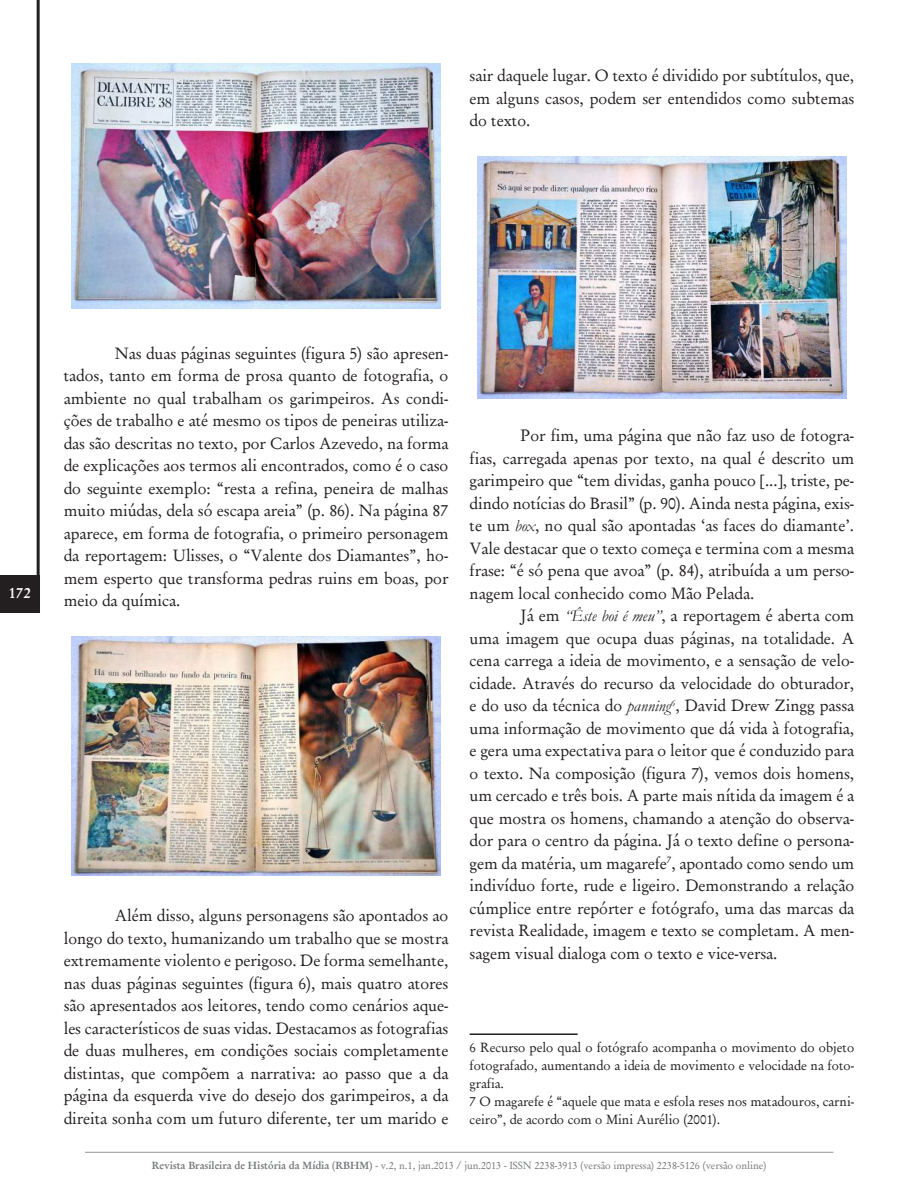
<style>
.page{position:relative;width:918px;height:1188px;background:#fff}
.page>*{position:absolute;margin:0;border:0;box-sizing:border-box;transform-origin:0 0}
.t1{font:16.5px/22.5px "Garamond Antiqua";color:#231f20;text-align:justify}
.t2{font:15px "Garamond Halbfett";color:#fff}
.t3{font:13.5px/18px "Garamond Antiqua";color:#231f20}
.t4{font:10.5px "Garamond Antiqua";color:#76787b}
.s1{font-family:"Garamond Kursiv"}
.s2{font-family:"Garamond Halbfett"}
</style>
<div class="page">
<div style="left:0;top:575px;width:40px;height:37px;background:#231f20"></div>
<hr style="left:37px;top:0;width:3px;height:576px;background:#231f20">
<hr style="left:85px;top:1152px;width:748px;height:1px;background:#939598">
<img style="left:72px;top:64px;width:368px;height:245px">
<img style="left:72px;top:636px;width:368px;height:240px">
<img style="left:478px;top:156px;width:368px;height:242px">
<hr style="left:470px;top:1033px;width:108px;height:2px;background:#231f20">
<p class="t1" style="left:470px;top:64px;width:386px">sair daquele lugar. O texto é dividido por subtítulos, que, em alguns casos, podem ser entendidos como subtemas do texto.</p>
<p class="t2" style="left:8px;top:584px;width:24px">172</p>
<p class="t1" style="left:64px;top:342px;width:386px;text-indent:51px">Nas duas páginas seguintes (figura 5) são apresen&shy;tados, tanto em forma de prosa quanto de fotografia, o ambiente no qual trabalham os garimpeiros. As condi&shy;ções de trabalho e até mesmo os tipos de peneiras utiliza&shy;das são descritas no texto, por Carlos Azevedo, na forma de explicações aos termos ali encontrados, como é o caso do seguinte exemplo: “resta a refina, peneira de malhas muito miúdas, dela só escapa areia” (p. 86). Na página 87 aparece, em forma de fotografia, o primeiro personagem da reportagem: Ulisses, o “Valente dos Diamantes”, ho&shy;mem esperto que transforma pedras ruins em boas, por meio da química.</p>
<p class="t1" style="left:64px;top:904px;width:386px;text-indent:51px">Além disso, alguns personagens são apontados ao longo do texto, humanizando um trabalho que se mostra extremamente violento e perigoso. De forma semelhante, nas duas páginas seguintes (figura 6), mais quatro atores são apresentados aos leitores, tendo como cenários aque&shy;les característicos de suas vidas. Destacamos as fotografias de duas mulheres, em condições sociais completamente distintas, que compõem a narrativa: ao passo que a da página da esquerda vive do desejo dos garimpeiros, a da direita sonha com um futuro diferente, ter um marido e</p>
<p class="t1" style="left:470px;top:424px;width:386px;text-indent:51px">Por fim, uma página que não faz uso de fotogra&shy;fias, carregada apenas por texto, na qual é descrito um garimpeiro que “tem dividas, ganha pouco [...], triste, pe&shy;dindo notícias do Brasil” (p. 90). Ainda nesta página, exis&shy;te um <span class="s1">box</span>, no qual são apontadas ‘as faces do diamante’.<br>Vale destacar que o texto começa e termina com a mesma frase: “é só pena que avoa” (p. 84), atribuída a um perso&shy;nagem local conhecido como Mão Pelada.</p>
<p class="t1" style="left:470px;top:604px;width:386px;text-indent:51px">Já em <span class="s1">“Êste boi é meu”</span>, a reportagem é aberta com uma imagem que ocupa duas páginas, na totalidade. A cena carrega a ideia de movimento, e a sensação de velo&shy;cidade. Através do recurso da velocidade do obturador, e do uso da técnica do <span class="s1">panning</span><sup>6</sup>, David Drew Zingg passa uma informação de movimento que dá vida à fotografia, e gera uma expectativa para o leitor que é conduzido para o texto. Na composição (figura 7), vemos dois homens, um cercado e três bois. A parte mais nítida da imagem é a que mostra os homens, chamando a atenção do observa&shy;dor para o centro da página. Já o texto define o persona&shy;gem da matéria, um magarefe<sup>7</sup>, apontado como sendo um indivíduo forte, rude e ligeiro. Demonstrando a relação cúmplice entre repórter e fotógrafo, uma das marcas da revista Realidade, imagem e texto se completam. A men&shy;sagem visual dialoga com o texto e vice-versa.</p>
<p class="t3" style="left:470px;top:1039px;width:386px">6 Recurso pelo qual o fotógrafo acompanha o movimento do objeto fotografado, aumentando a ideia de movimento e velocidade na foto&shy;grafia.<br>7 O magarefe é “aquele que mata e esfola reses nos matadouros, carni&shy;ceiro”, de acordo com o Mini Aurélio (2001).</p>
<p class="t4" style="left:152px;top:1159px;width:616px"><span class="s2">Revista Brasileira de História da Mídia (RBHM)</span> - v.2, n.1, jan.2013 / jun.2013 - ISSN 2238-3913 (versão impressa) 2238-5126 (versão online)</p>
</div>
